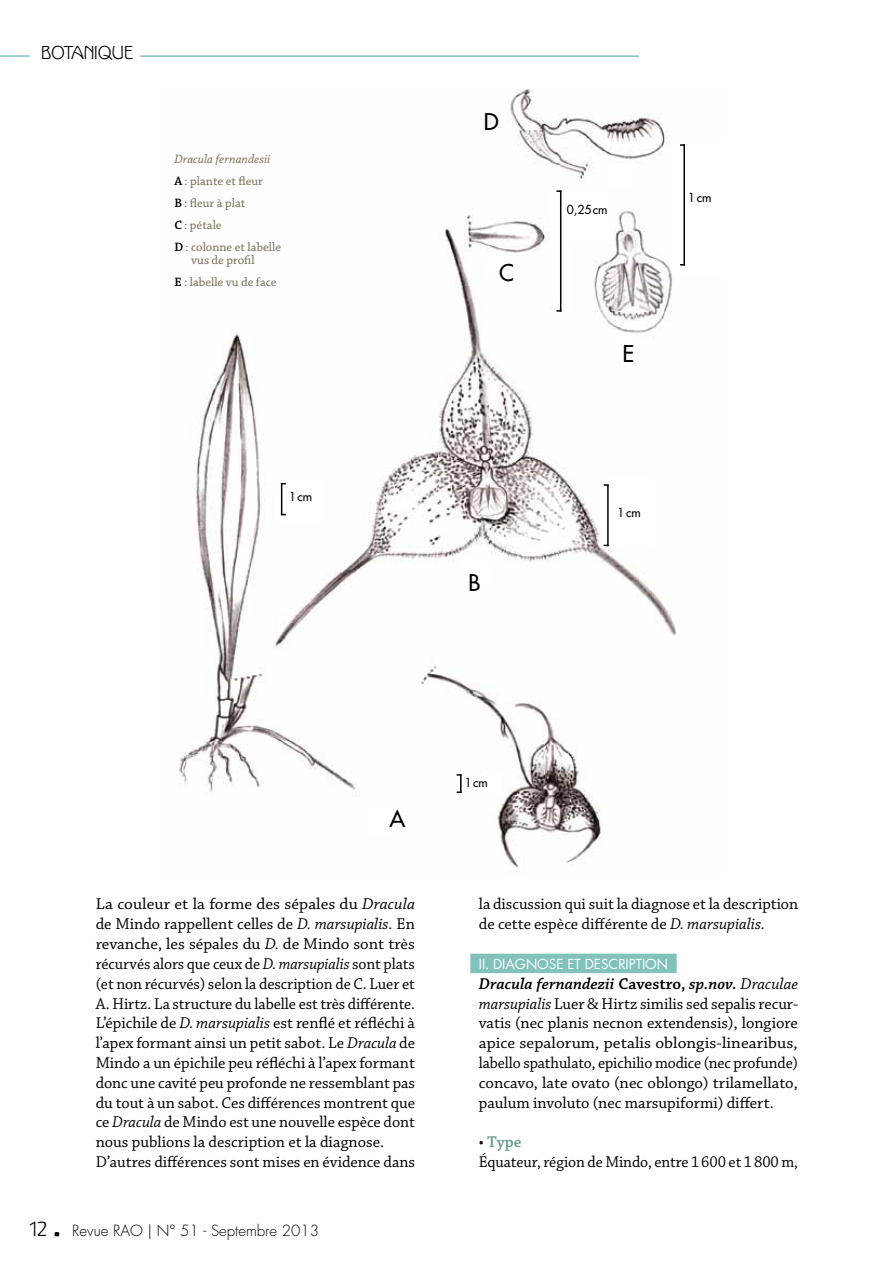
<style>
.page{position:relative;width:893px;height:1263px;background:#fff}
.page>*{position:absolute;margin:0;border:0;box-sizing:border-box;transform-origin:0 0}
.t1{font:22.5px "Futura";color:#000}
.t2{font:18px "Kolo LP";color:#000}
.t3{font:16.5px/19.8px "Chaparral Pro";color:#000;scale:1.05 1}
.t4{font:16.5px/19.8px "Chaparral Pro";color:#000}
.t5{font:16.5px "Kolo LP";color:#000}
.t6{font:300 15px "Futura";color:#000}
.t7{font:13.5px "Futura";color:#fff}
.t8{font:12.75px/22px "Chaparral Pro";color:#746b54}
.t9{font:12.15px "Futura";color:#000}
.s1{font-style:italic}
.s2{font-weight:600;color:#000}
.s3{font-weight:600;font-style:italic}
.s4{font-weight:600}
.s5{font-weight:600;color:#679d98}
</style>
<div class="page">
<hr style="left:0;top:55px;width:30px;height:2px;background:#81c2bc">
<hr style="left:140px;top:55px;width:499px;height:2px;background:#81c2bc">
<div style="left:470px;top:954px;width:207px;height:19px;background:#81c2bc"></div>
<img style="left:179px;top:90px;width:501px;height:778px">
<div style="left:366px;top:810px;width:33px;height:25px;background:#fff"></div>
<div style="left:455px;top:772px;width:48px;height:25px;background:#fff"></div>
<div style="left:459px;top:560px;width:33px;height:26px;background:#fff"></div>
<div style="left:484px;top:255px;width:32px;height:26px;background:#fff"></div>
<div style="left:614px;top:337px;width:33px;height:25px;background:#fff"></div>
<div style="left:606px;top:163px;width:33px;height:26px;background:#fff"></div>
<svg style="left:457px;top:774px;width:5px;height:19px"></svg>
<div style="left:274px;top:476px;width:48px;height:46px;background:#fff"></div>
<hr style="left:281px;top:483px;width:1px;height:32px;background:#000">
<div style="left:601px;top:477px;width:53px;height:71px;background:#fff"></div>
<hr style="left:607px;top:485px;width:2px;height:61px;background:#000">
<div style="left:672px;top:141px;width:60px;height:134px;background:#fff"></div>
<hr style="left:683px;top:144px;width:2px;height:121px;background:#000">
<div style="left:551px;top:188px;width:57px;height:53px;background:#fff"></div>
<div style="left:554px;top:232px;width:16px;height:82px;background:#fff"></div>
<hr style="left:560px;top:190px;width:1px;height:122px;background:#000">
<p class="t5" style="left:41px;top:42px;width:93px">BOTANIQUE</p>
<p class="t8" style="left:174px;top:148px;width:108px"><span class="s1">Dracula fernandesii<br></span><span class="s2">A</span> : plante et fleur<br><span class="s2">B</span> : fleur à plat<br><span class="s2">C</span> : pétale<br><span class="s2">D</span> : colonne et labelle</p>
<p class="t8" style="left:174px;top:250px;width:104px;text-align:center">vus de profil<br><span class="s2">E</span> : labelle vu de face</p>
<p class="t9" style="left:289px;top:489px;width:25px">1cm</p>
<h1 class="t1" style="left:484px;top:108px;width:16px">D</h1>
<h1 class="t1" style="left:499px;top:259px;width:16px">C</h1>
<p class="t9" style="left:567px;top:202px;width:42px">0,25cm</p>
<h1 class="t1" style="left:623px;top:340px;width:13px">E</h1>
<p class="t9" style="left:688px;top:189px;width:25px">1cm</p>
<h1 class="t1" style="left:469px;top:568px;width:14px">B</h1>
<p class="t9" style="left:618px;top:505px;width:25px">1cm</p>
<h1 class="t1" style="left:390px;top:805px;width:17px">A</h1>
<p class="t9" style="left:465px;top:775px;width:25px">1cm</p>
<p class="t3" style="left:96px;top:895px;width:306px">La couleur et la forme des sépales du <span class="s1">Dracula </span>de Mindo rappellent celles de <span class="s1">D. marsupialis.</span> En revanche, les sépales du <span class="s1">D.</span> de Mindo sont très récurvés alors que ceux de <span class="s1">D. marsupialis</span> sont plats (et non récurvés) selon la description de C. Luer et A. Hirtz. La structure du labelle est très différente.<br>L’épichile de <span class="s1">D. marsupialis</span> est renflé et réfléchi à l’apex formant ainsi un petit sabot. Le <span class="s1">Dracula</span> de Mindo a un épichile peu réfléchi à l’apex formant donc une cavité peu profonde ne ressemblant pas du tout à un sabot. Ces différences montrent que ce <span class="s1">Dracula</span> de Mindo est une nouvelle espèce dont nous publions la description et la diagnose.<br>D’autres différences sont mises en évidence dans</p>
<p class="t4" style="left:479px;top:895px;width:321px">la discussion qui suit la diagnose et la description de cette espèce différente de <span class="s1">D. marsupialis.</span></p>
<p class="t7" style="left:479px;top:955px;width:191px">II. DIAGNOSE ET DESCRIPTION</p>
<p class="t4" style="left:479px;top:974px;width:321px;text-align:justify"><span class="s3">Dracula fernandezii</span> <span class="s4">Cavestro,</span> <span class="s3">sp.nov.</span> <span class="s1">Draculae marsupialis</span> Luer &amp; Hirtz similis sed sepalis recur&shy;vatis (nec planis necnon extendensis), longiore apice sepalorum, petalis oblongis-linearibus, labello spathulato, epichilio modice (nec profunde) concavo, late ovato (nec oblongo) trilamellato, paulum involuto (nec marsupiformi) differt.</p>
<p class="t4" style="left:479px;top:1133px;width:321px">• <span class="s5">Type<br></span>Équateur, région de Mindo, entre 1600 et 1800 m,</p>
<p class="t2" style="left:30px;top:1217px;width:19px">12</p>
<p class="t6" style="left:72px;top:1221px;width:248px">Revue RAO | N° 51 - Septembre 2013</p>
<p class="t2" style="left:53px;top:1223px;width:9px">•</p>
</div>
